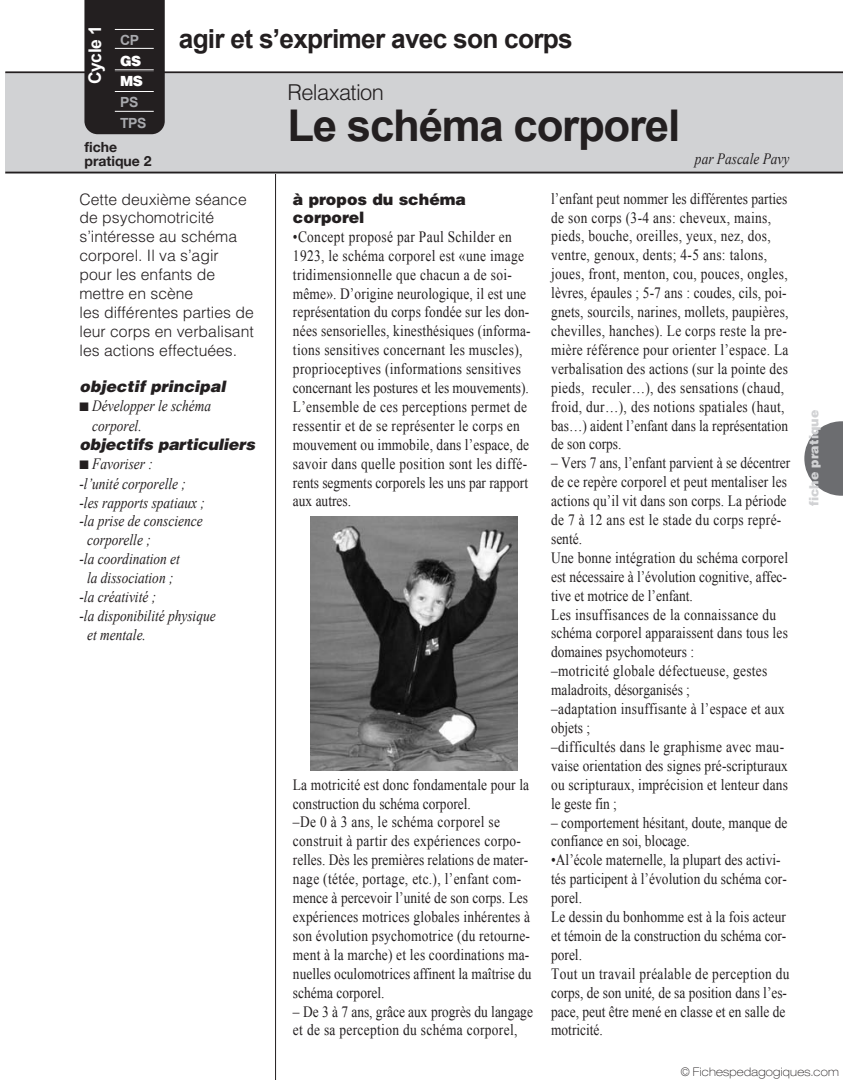
<style>
.page{position:relative;width:843px;height:1080px;background:#fff}
.page>*{position:absolute;margin:0;border:0;box-sizing:border-box;transform-origin:0 0}
.t1{font:700 43.75px "Arial";letter-spacing:-.03em;color:#231f20}
.t2{font:700 26.25px "Arial";letter-spacing:-.03em;color:#231f20}
.t3{font:300 21.88px "Helvetica";letter-spacing:-.03em;color:#231f20}
.t4{font:700 17.5px "Arial";letter-spacing:-.03em;color:#fff}
.t5{font:15.75px/18.9px "Times New Roman";letter-spacing:.015em;color:#231f20;scale:.85 1}
.t6{font:italic 15.75px/19.9px "Times New Roman";color:#231f20;scale:.85 1}
.t7{font:300 15.75px/18.9px "Helvetica";color:#231f20}
.t8{font:italic 900 15.75px "Helvetica";letter-spacing:-.015em;color:#231f20}
.t9{font:900 15.75px/18.9px "Helvetica";color:#231f20}
.t10{font:700 14px/14px "Helvetica Neue";color:#231f20}
.t11{font:700 14px/20.7px "Arial";letter-spacing:-.03em;color:#a8a9ad}
.t12{font:900 14px/20.7px "Helvetica";color:#fff}
.t13{font:900 12.6px "Helvetica";color:#d1d2d4}
.t14{font:100 expanded 11.9px "Helvetica Neue";letter-spacing:.025em;color:#231f20;scale:.94 1}
</style>
<div class="page">
<img style="left:310px;top:516px;width:207px;height:255px">
<hr style="left:275px;top:83px;width:1px;height:997px;background:#231f20">
<div style="left:5px;top:72px;width:837px;height:101px;background:#d1d2d4"></div>
<div style="left:84px;top:0;width:81px;height:134px;background:#231f20"></div>
<hr style="left:115px;top:29px;width:39px;height:1px;background:#fff">
<hr style="left:115px;top:48px;width:39px;height:1px;background:#fff">
<hr style="left:115px;top:91px;width:39px;height:1px;background:#fff">
<hr style="left:115px;top:111px;width:39px;height:1px;background:#fff">
<hr style="left:5px;top:172px;width:837px;height:1px;background:#231f20">
<hr style="left:5px;top:71px;width:837px;height:2px;background:#231f20">
<svg style="left:804px;top:421px;width:38px;height:75px"></svg>
<hr style="left:115px;top:69px;width:39px;height:1px;background:#fff">
<p class="t4" style="left:83px;top:84px;width:60px;rotate:-90deg">Cycle 1</p>
<p class="t11" style="left:120px;top:30px;width:21px">CP</p>
<h2 class="t2" style="left:179px;top:22px;width:395px">agir et s’exprimer avec son corps</h2>
<p class="t12" style="left:120px;top:52px;width:24px">GS<br>MS</p>
<p class="t11" style="left:120px;top:92px;width:28px">PS<br>TPS</p>
<p class="t10" style="left:84px;top:140px;width:69px">fiche pratique 2</p>
<p class="t5" style="left:551px;top:189px;width:280px">l’enfant peut nommer les différentes parties de son corps (3-4 ans: cheveux, mains, pieds, bouche, oreilles, yeux, nez, dos, ventre, genoux, dents; 4-5 ans: talons, joues, front, menton, cou, pouces, ongles, lèvres, épaules ; 5-7 ans : coudes, cils, poi&shy;gnets, sourcils, narines, mollets, paupières, chevilles, hanches). Le corps reste la pre&shy;mière référence pour orienter l’espace. La verbalisation des actions (sur la pointe des pieds, reculer…), des sensations (chaud, froid, dur…), des notions spatiales (haut, bas…) aident l’enfant dans la représentation de son corps.</p>
<p class="t5" style="left:551px;top:453px;width:283px">– Vers 7 ans, l’enfant parvient à se décentrer de ce repère corporel et peut mentaliser les actions qu’il vit dans son corps. La période de 7 à 12 ans est le stade du corps repré&shy;senté.<br>Une bonne intégration du schéma corporel est nécessaire à l’évolution cognitive, affec&shy;tive et motrice de l’enfant.<br>Les insuffisances de la connaissance du schéma corporel apparaissent dans tous les domaines psychomoteurs :<br>–motricité globale défectueuse, gestes maladroits, désorganisés ;<br>–adaptation insuffisante à l’espace et aux objets ;<br>–difficultés dans le graphisme avec mau&shy;vaise orientation des signes pré-scripturaux ou scripturaux, imprécision et lenteur dans le geste fin ;</p>
<p class="t5" style="left:551px;top:812px;width:279px">– comportement hésitant, doute, manque de confiance en soi, blocage.</p>
<p class="t5" style="left:551px;top:850px;width:282px">•Al’école maternelle, la plupart des activi&shy;tés participent à l’évolution du schéma cor&shy;porel.<br>Le dessin du bonhomme est à la fois acteur et témoin de la construction du schéma cor&shy;porel.<br>Tout un travail préalable de perception du corps, de son unité, de sa position dans l’es&shy;pace, peut être mené en classe et en salle de motricité.</p>
<h3 class="t3" style="left:287px;top:78px;width:98px">Relaxation</h3>
<h1 class="t1" style="left:287px;top:97px;width:394px">Le schéma corporel</h1>
<p class="t6" style="left:694px;top:148px;width:113px">par Pascale Pavy</p>
<p class="t7" style="left:79px;top:189px;width:176px">Cette deuxième séance de psychomotricité s’intéresse au schéma corporel. Il va s’agir pour les enfants de mettre en scène<br>les différentes parties de leur corps en verbalisant les actions effectuées.</p>
<p class="t8" style="left:79px;top:381px;width:148px">objectif principal</p>
<p class="t6" style="left:92px;top:395px;width:141px;text-indent:-13px">■ Développer le schéma corporel.</p>
<p class="t8" style="left:79px;top:439px;width:177px">objectifs particuliers</p>
<p class="t6" style="left:79px;top:453px;width:88px">■ Favoriser :</p>
<p class="t6" style="left:79px;top:473px;width:127px">-l’unité corporelle ;</p>
<p class="t6" style="left:79px;top:492px;width:149px">-les rapports spatiaux ;</p>
<p class="t6" style="left:79px;top:511px;width:146px">-la prise de conscience</p>
<p class="t6" style="left:87px;top:530px;width:76px">corporelle ;</p>
<p class="t6" style="left:79px;top:548px;width:120px">-la coordination et</p>
<p class="t6" style="left:87px;top:567px;width:103px">la dissociation ;</p>
<p class="t6" style="left:79px;top:586px;width:92px">-la créativité ;</p>
<p class="t6" style="left:79px;top:605px;width:162px">-la disponibilité physique</p>
<p class="t6" style="left:87px;top:624px;width:71px">et mentale.</p>
<p class="t9" style="left:293px;top:191px;width:174px">à propos du schéma corporel</p>
<p class="t5" style="left:293px;top:227px;width:281px">•Concept proposé par Paul Schilder en 1923, le schéma corporel est «une image tridimensionnelle que chacun a de soi&shy;même». D’origine neurologique, il est une représentation du corps fondée sur les don&shy;nées sensorielles, kinesthésiques (informa&shy;tions sensitives concernant les muscles), proprioceptives (informations sensitives concernant les postures et les mouvements).<br>L’ensemble de ces perceptions permet de ressentir et de se représenter le corps en mouvement ou immobile, dans l’espace, de savoir dans quelle position sont les diffé&shy;rents segments corporels les uns par rapport aux autres.</p>
<p class="t5" style="left:293px;top:775px;width:282px">La motricité est donc fondamentale pour la construction du schéma corporel.<br>–De 0 à 3 ans, le schéma corporel se construit à partir des expériences corpo&shy;relles. Dès les premières relations de mater&shy;nage (tétée, portage, etc.), l’enfant com&shy;mence à percevoir l’unité de son corps. Les expériences motrices globales inhérentes à son évolution psychomotrice (du retourne&shy;ment à la marche) et les coordinations ma&shy;nuelles oculomotrices affinent la maîtrise du schéma corporel.</p>
<p class="t5" style="left:293px;top:1001px;width:284px">– De 3 à 7 ans, grâce aux progrès du langage et de sa perception du schéma corporel,</p>
<p class="t13" style="left:809px;top:506px;width:98px;rotate:-90deg">fiche pratique</p>
<p class="t14" style="left:680px;top:1064px;width:170px">© Fichespedagogiques.com</p>
</div>
